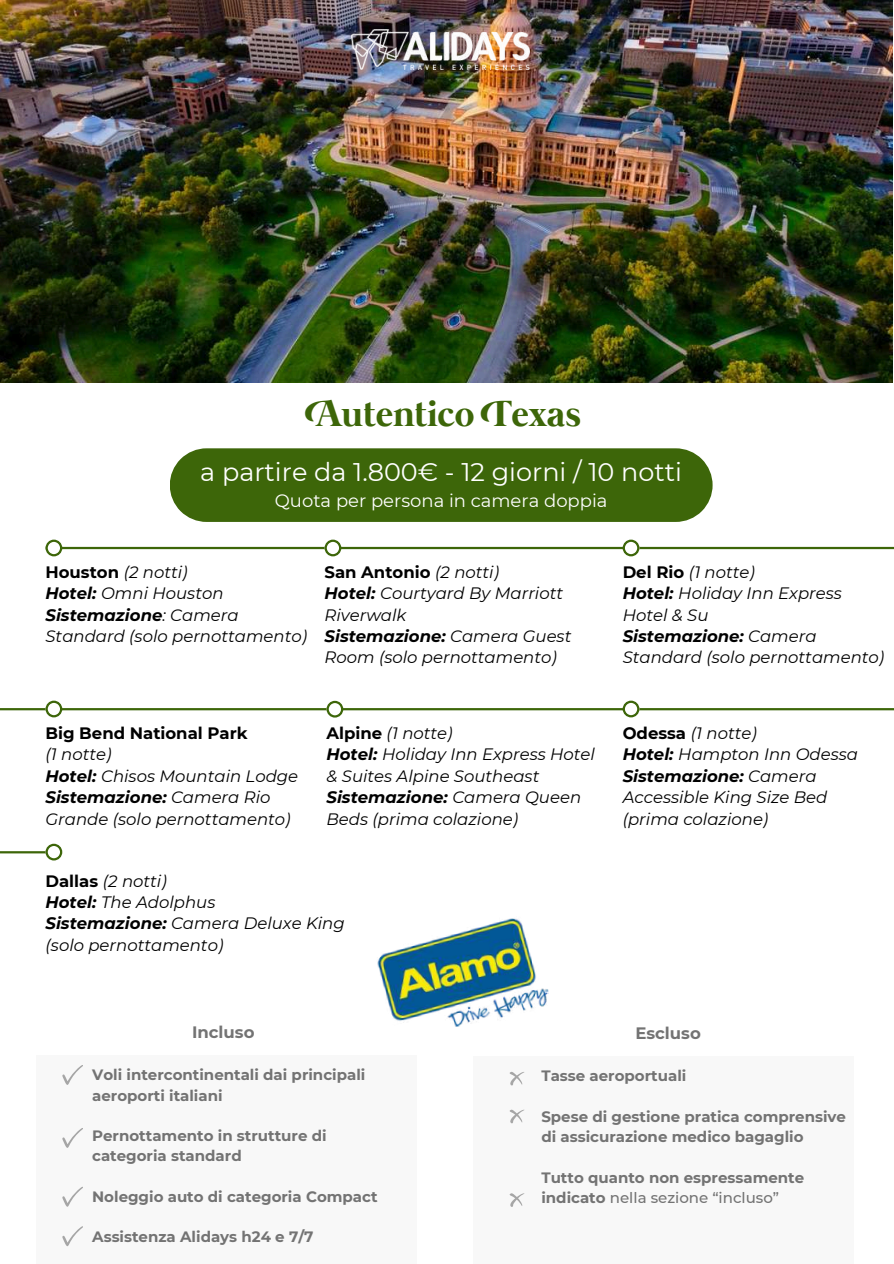
<style>
.page{position:relative;width:894px;height:1264px;background:#fff}
.page>*{position:absolute;margin:0;border:0;box-sizing:border-box;transform-origin:0 0}
.t1{font:700 37.5px "Mermaid Swash Caps";color:#3d6609}
.t2{font:25.5px "Montserrat";color:#fff}
.t3{font:18px "Montserrat";color:#fff}
.t4{font:italic 16.5px/21.3px "Montserrat";color:#000}
.t5{font:700 16.5px "Montserrat";color:#000}
.t6{font:700 16.5px "Montserrat";color:#737373}
.t7{font:700 15px/20.2px "Montserrat";color:#737373}
.s1{font-weight:700;font-style:normal}
.s2{font-weight:700}
.s3{font-weight:500}
</style>
<div class="page">
<div style="left:170px;top:448px;width:542px;height:74px;background:#3d6609"></div>
<img style="left:0;top:0;width:891px;height:382px">
<hr style="left:45px;top:547px;width:848px;height:2px;background:#3d6609">
<hr style="left:0;top:708px;width:893px;height:2px;background:#3d6609">
<svg style="left:45px;top:539px;width:17px;height:17px"></svg>
<svg style="left:324px;top:539px;width:17px;height:17px"></svg>
<svg style="left:622px;top:539px;width:17px;height:17px"></svg>
<svg style="left:45px;top:700px;width:17px;height:17px"></svg>
<svg style="left:326px;top:700px;width:17px;height:17px"></svg>
<svg style="left:622px;top:700px;width:17px;height:17px"></svg>
<hr style="left:0;top:851px;width:54px;height:2px;background:#3d6609">
<svg style="left:45px;top:843px;width:17px;height:17px"></svg>
<div style="left:36px;top:1054px;width:380px;height:209px;background:#f8f8f8"></div>
<svg style="left:62px;top:1065px;width:21px;height:20px"></svg>
<svg style="left:62px;top:1128px;width:21px;height:20px"></svg>
<svg style="left:62px;top:1186px;width:21px;height:20px"></svg>
<svg style="left:62px;top:1226px;width:21px;height:20px"></svg>
<div style="left:473px;top:1055px;width:380px;height:208px;background:#f8f8f8"></div>
<svg style="left:509px;top:1071px;width:15px;height:14px"></svg>
<img style="left:351px;top:30px;width:178px;height:39px">
<svg style="left:509px;top:1109px;width:15px;height:13px"></svg>
<svg style="left:509px;top:1193px;width:15px;height:13px"></svg>
<img style="left:377px;top:918px;width:172px;height:109px">
<h1 class="t1" style="left:316px;top:398px;width:266px">Autentico Texas</h1>
<h2 class="t2" style="left:200px;top:456px;width:483px">a partire da 1.800€ - 12 giorni / 10 notti</h2>
<p class="t3" style="left:275px;top:489px;width:334px">Quota per persona in camera doppia</p>
<p class="t4" style="left:45px;top:561px;width:263px"><span class="s1">Houston</span> (2 notti)<br><span class="s2">Hotel:</span> Omni Houston<br><span class="s2">Sistemazione</span>: Camera<br>Standard (solo pernottamento)</p>
<p class="t4" style="left:324px;top:561px;width:248px"><span class="s1">San Antonio</span> (2 notti)<br><span class="s2">Hotel:</span> Courtyard By Marriott<br>Riverwalk<br><span class="s2">Sistemazione:</span> Camera Guest<br>Room (solo pernottamento)</p>
<p class="t4" style="left:622px;top:561px;width:263px"><span class="s1">Del Rio</span> (1 notte)<br><span class="s2">Hotel:</span> Holiday Inn Express<br>Hotel &amp; Su<br><span class="s2">Sistemazione:</span> Camera<br>Standard (solo pernottamento)</p>
<p class="t5" style="left:45px;top:723px;width:204px">Big Bend National Park</p>
<p class="t4" style="left:45px;top:743px;width:254px">(1 notte)<br><span class="s2">Hotel:</span> Chisos Mountain Lodge<br><span class="s2">Sistemazione:</span> Camera Rio<br>Grande (solo pernottamento)</p>
<p class="t4" style="left:326px;top:722px;width:270px"><span class="s1">Alpine</span> (1 notte)<br><span class="s2">Hotel:</span> Holiday Inn Express Hotel &amp; Suites Alpine Southeast<br><span class="s2">Sistemazione:</span> Camera Queen<br>Beds (prima colazione)</p>
<p class="t4" style="left:622px;top:722px;width:237px"><span class="s1">Odessa</span> (1 notte)<br><span class="s2">Hotel:</span> Hampton Inn Odessa<br><span class="s2">Sistemazione:</span> Camera<br>Accessible King Size Bed (prima colazione)</p>
<p class="t4" style="left:45px;top:870px;width:300px"><span class="s1">Dallas</span> (2 notti)<br><span class="s2">Hotel:</span> The Adolphus<br><span class="s2">Sistemazione:</span> Camera Deluxe King (solo pernottamento)</p>
<p class="t6" style="left:192px;top:1022px;width:64px">Incluso</p>
<p class="t6" style="left:635px;top:1023px;width:67px">Escluso</p>
<p class="t7" style="left:541px;top:1065px;width:146px">Tasse aeroportuali</p>
<p class="t7" style="left:541px;top:1106px;width:306px">Spese di gestione pratica comprensive di assicurazione medico bagaglio</p>
<p class="t7" style="left:541px;top:1167px;width:264px">Tutto quanto non espressamente indicato <span class="s3">nella sezione “incluso”</span></p>
<p class="t7" style="left:92px;top:1064px;width:274px">Voli intercontinentali dai principali aeroporti italiani</p>
<p class="t7" style="left:92px;top:1125px;width:236px">Pernottamento in strutture di categoria standard</p>
<p class="t7" style="left:92px;top:1186px;width:287px">Noleggio auto di categoria Compact</p>
<p class="t7" style="left:92px;top:1226px;width:223px">Assistenza Alidays h24 e 7/7</p>
</div>
